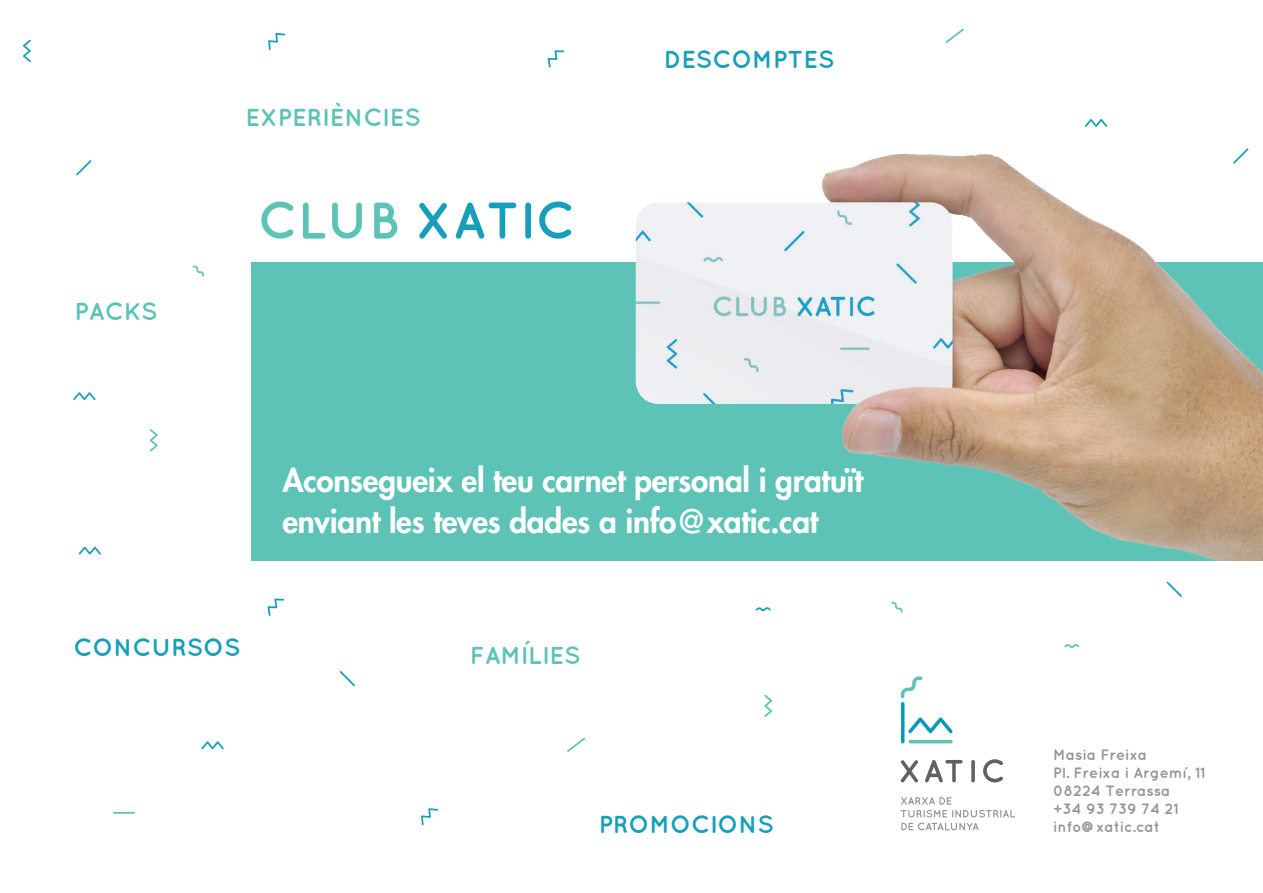
<style>
.page{position:relative;width:1263px;height:893px;background:#fff}
.page>*{position:absolute;margin:0;border:0;box-sizing:border-box;transform-origin:0 0}
.t1{font:700 51.6px "Quicksand";letter-spacing:.005em;color:#179ebb}
.t2{font:800 31.5px/40.5px "Futura Std";letter-spacing:-.01em;color:#fff}
.t3{font:700 24.45px "Quicksand";letter-spacing:.005em;color:#179ebb}
.t4{font:700 24.45px "Quicksand";letter-spacing:.005em;color:#5cc3b6}
.t5{font:700 15px/18px "Quicksand";color:#939598}
.s1{color:#5cc3b6}
</style>
<div class="page">
<svg style="left:73px;top:392px;width:23px;height:8px"></svg>
<svg style="left:201px;top:741px;width:23px;height:8px"></svg>
<svg style="left:267px;top:599px;width:17px;height:17px"></svg>
<svg style="left:421px;top:808px;width:17px;height:17px"></svg>
<svg style="left:268px;top:33px;width:17px;height:17px"></svg>
<svg style="left:23px;top:40px;width:8px;height:22px"></svg>
<svg style="left:340px;top:671px;width:15px;height:15px"></svg>
<svg style="left:1166px;top:581px;width:16px;height:16px"></svg>
<svg style="left:567px;top:738px;width:18px;height:14px"></svg>
<svg style="left:1064px;top:644px;width:15px;height:4px"></svg>
<svg style="left:756px;top:607px;width:15px;height:4px"></svg>
<svg style="left:193px;top:266px;width:11px;height:10px"></svg>
<svg style="left:79px;top:547px;width:22px;height:8px"></svg>
<svg style="left:891px;top:602px;width:12px;height:11px"></svg>
<svg style="left:150px;top:429px;width:8px;height:22px"></svg>
<svg style="left:764px;top:695px;width:8px;height:22px"></svg>
<svg style="left:76px;top:160px;width:15px;height:16px"></svg>
<hr style="left:113px;top:812px;width:22px;height:2px;background:#5cc3b6">
<div style="left:252px;top:262px;width:1011px;height:299px;background:#5cc3b6"></div>
<img style="left:547px;top:28px;width:716px;height:532px">
<svg style="left:901px;top:797px;width:114px;height:20px"></svg>
<svg style="left:901px;top:823px;width:78px;height:7px"></svg>
<svg style="left:908px;top:717px;width:45px;height:16px"></svg>
<hr style="left:901px;top:702px;width:3px;height:41px;background:#009bb7;border-radius:2px">
<hr style="left:908px;top:740px;width:45px;height:3px;background:#5cc3b6;border-radius:2px">
<svg style="left:901px;top:676px;width:21px;height:22px"></svg>
<svg style="left:900px;top:760px;width:18px;height:22px"></svg>
<svg style="left:925px;top:760px;width:37px;height:22px"></svg>
<svg style="left:971px;top:760px;width:4px;height:22px"></svg>
<svg style="left:983px;top:759px;width:20px;height:23px"></svg>
<p class="t4" style="left:74px;top:297px;width:85px">PACKS</p>
<p class="t4" style="left:245px;top:103px;width:177px">EXPERIÈNCIES</p>
<h1 class="t1" style="left:258px;top:190px;width:319px"><span class="s1">CLUB</span> XATIC</h1>
<p class="t3" style="left:664px;top:45px;width:172px">DESCOMPTES</p>
<p class="t3" style="left:74px;top:633px;width:168px">CONCURSOS</p>
<p class="t2" style="left:282px;top:460px;width:582px">Aconsegueix el teu carnet personal i gratuït enviant les teves dades a info@xatic.cat</p>
<p class="t4" style="left:470px;top:641px;width:112px">FAMÍLIES</p>
<p class="t3" style="left:599px;top:810px;width:177px">PROMOCIONS</p>
<p class="t5" style="left:1053px;top:745px;width:153px">Masia Freixa<br>Pl. Freixa i Argemí, 11<br>08224 Terrassa<br>+34 93 739 74 21 info@xatic.cat</p>
</div>
